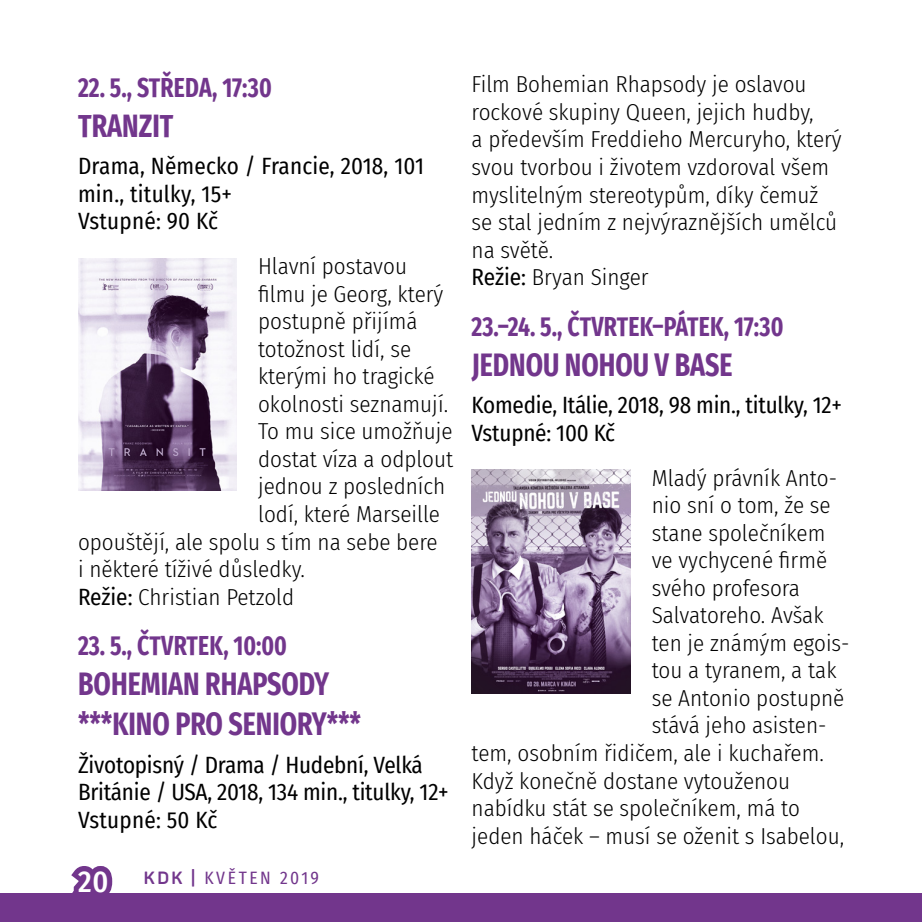
<style>
.page{position:relative;width:922px;height:922px;background:#fff}
.page>*{position:absolute;margin:0;border:0;box-sizing:border-box;transform-origin:0 0}
.t1{font:700 32.5px/40px "Fira Sans Condensed";color:#72368c;scale:.85 1}
.t2{font:700 27.5px "Fira Sans Condensed";color:#72368c;scale:.85 1}
.t3{font:300 23px/27.5px "Fira Sans Condensed";color:#000}
.t4{font:23px/27.5px "Fira Sans Condensed";letter-spacing:-.01em;color:#000}
.t5{font:23px/27.5px "Fira Sans Condensed";letter-spacing:.01em;color:#000}
.t6{font:17.5px "Fira Sans Condensed";letter-spacing:.15em;color:#72368c}
.s1{font-weight:400}
.s2{font-weight:500;font-size:30px}
.s3{font-weight:500;font-size:30px;color:#fff}
.s4{font-family:"Panton";font-weight:700}
</style>
<div class="page">
<div style="left:0;top:893px;width:921px;height:28px;background:#72368c"></div>
<img style="left:78px;top:259px;width:159px;height:231px">
<img style="left:471px;top:469px;width:159px;height:224px">
<p class="t2" style="left:78px;top:71px;width:229px">22. 5., STŘEDA, 17:30</p>
<h1 class="t1" style="left:78px;top:106px;width:113px">TRANZIT</h1>
<p class="t5" style="left:78px;top:153px;width:347px">Drama, Německo / Francie, 2018, 101 min., titulky, 15+<br>Vstupné: 90 Kč</p>
<p class="t3" style="left:258px;top:253px;width:150px">Hlavní postavou</p>
<p class="t3" style="left:258px;top:280px;width:187px">filmu je Georg, který</p>
<p class="t3" style="left:258px;top:308px;width:161px">postupně přijímá</p>
<p class="t3" style="left:258px;top:335px;width:154px">totožnost lidí, se</p>
<p class="t3" style="left:258px;top:363px;width:178px">kterými ho tragické</p>
<p class="t3" style="left:258px;top:390px;width:192px">okolnosti seznamují.</p>
<p class="t3" style="left:258px;top:418px;width:196px">To mu sice umožňuje</p>
<p class="t3" style="left:258px;top:445px;width:197px">dostat víza a odplout</p>
<p class="t3" style="left:258px;top:473px;width:189px">jednou z posledních</p>
<p class="t3" style="left:258px;top:500px;width:183px">lodí, které Marseille</p>
<p class="t3" style="left:78px;top:528px;width:361px">opouštějí, ale spolu s tím na sebe bere</p>
<p class="t3" style="left:78px;top:555px;width:228px">i některé tíživé důsledky.</p>
<p class="t3" style="left:78px;top:583px;width:218px"><span class="s1">Režie:</span> Christian Petzold</p>
<p class="t2" style="left:78px;top:629px;width:247px">23. 5., ČTVRTEK, 10:00</p>
<h1 class="t1" style="left:78px;top:664px;width:334px">BOHEMIAN RHAPSODY ***KINO PRO SENIORY***</h1>
<p class="t4" style="left:78px;top:751px;width:372px">Životopisný / Drama / Hudební, Velká<br>Británie / USA, 2018, 134 min., titulky, 12+<br>Vstupné: 50 Kč</p>
<p class="t6" style="left:78px;top:867px;width:242px"><span class="s2">2</span><span class="s3">0</span> <span class="s4">KDK |</span> KVĚTEN 2019</p>
<p class="t3" style="left:471px;top:71px;width:371px">Film Bohemian Rhapsody je oslavou rockové skupiny Queen, jejich hudby,<br>a především Freddieho Mercuryho, který svou tvorbou i životem vzdoroval všem myslitelným stereotypům, díky čemuž se stal jedním z nejvýraznějších umělců na světě.<br><span class="s1">Režie:</span> Bryan Singer</p>
<p class="t2" style="left:471px;top:310px;width:368px">23.–24. 5., ČTVRTEK–PÁTEK, 17:30</p>
<h1 class="t1" style="left:471px;top:344px;width:308px">JEDNOU NOHOU V BASE</h1>
<p class="t4" style="left:471px;top:391px;width:372px">Komedie, Itálie, 2018, 98 min., titulky, 12+<br>Vstupné: 100 Kč</p>
<p class="t3" style="left:651px;top:464px;width:187px">Mladý právník Anto-</p>
<p class="t3" style="left:651px;top:491px;width:180px">nio sní o tom, že se</p>
<p class="t3" style="left:651px;top:519px;width:175px">stane společníkem</p>
<p class="t3" style="left:651px;top:546px;width:177px">ve vychycené firmě</p>
<p class="t3" style="left:651px;top:574px;width:150px">svého profesora</p>
<p class="t3" style="left:651px;top:601px;width:173px">Salvatoreho. Avšak</p>
<p class="t3" style="left:651px;top:629px;width:199px">ten je známým egois-</p>
<p class="t3" style="left:651px;top:656px;width:186px">tou a tyranem, a tak</p>
<p class="t3" style="left:651px;top:684px;width:194px">se Antonio postupně</p>
<p class="t3" style="left:651px;top:711px;width:176px">stává jeho asisten-</p>
<p class="t3" style="left:471px;top:739px;width:354px">tem, osobním řidičem, ale i kuchařem.</p>
<p class="t3" style="left:471px;top:766px;width:320px">Když konečně dostane vytouženou</p>
<p class="t3" style="left:471px;top:794px;width:330px">nabídku stát se společníkem, má to</p>
<p class="t3" style="left:471px;top:821px;width:374px">jeden háček – musí se oženit s Isabelou,</p>
</div>
